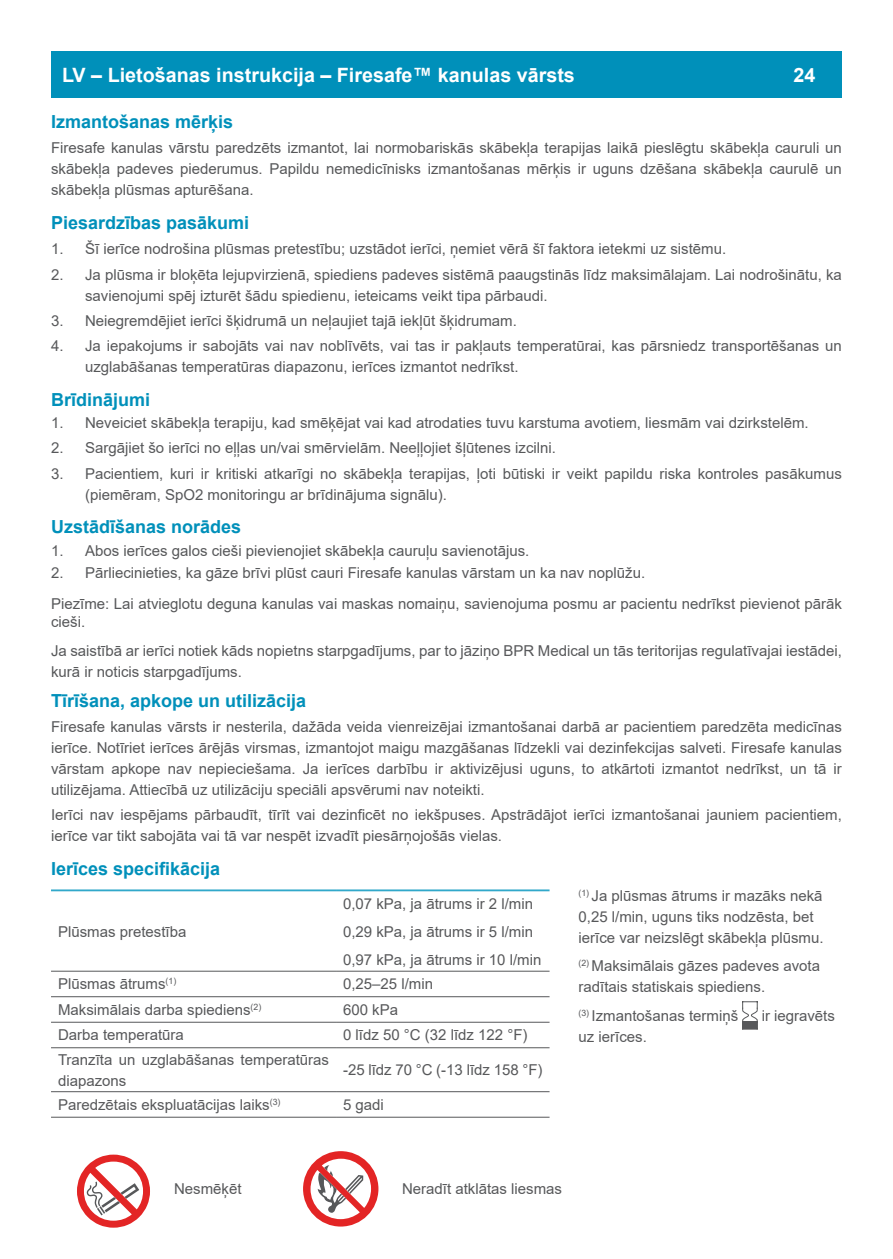
<style>
.page{position:relative;width:893px;height:1259px;background:#fff}
.page>*{position:absolute;margin:0;border:0;box-sizing:border-box;transform-origin:0 0}
.t1{font:700 19.8px "Arial";color:#fff}
.t2{font:700 18px "Arial";color:#0090ba}
.t3{font:15px/21px "Arial";color:#57585a}
</style>
<div class="page">
<svg style="left:51px;top:997px;width:285px;height:96px"></svg>
<svg style="left:336px;top:997px;width:422px;height:96px"></svg>
<hr style="left:51px;top:996px;width:285px;height:1px;background:#57585a">
<hr style="left:336px;top:996px;width:214px;height:1px;background:#57585a">
<hr style="left:51px;top:1021px;width:285px;height:1px;background:#57585a">
<hr style="left:336px;top:1021px;width:214px;height:1px;background:#57585a">
<hr style="left:51px;top:1047px;width:285px;height:1px;background:#57585a">
<hr style="left:336px;top:1047px;width:214px;height:1px;background:#57585a">
<hr style="left:51px;top:1091px;width:285px;height:1px;background:#57585a">
<hr style="left:336px;top:1091px;width:214px;height:1px;background:#57585a">
<hr style="left:51px;top:1116px;width:285px;height:1px;background:#57585a">
<hr style="left:336px;top:1116px;width:214px;height:1px;background:#57585a">
<hr style="left:51px;top:889px;width:285px;height:2px;background:#31a8ca">
<hr style="left:336px;top:889px;width:214px;height:2px;background:#31a8ca">
<hr style="left:51px;top:970px;width:285px;height:1px;background:#57585a">
<hr style="left:336px;top:970px;width:214px;height:1px;background:#57585a">
<svg style="left:742px;top:1001px;width:16px;height:28px"></svg>
<svg style="left:77px;top:1154px;width:73px;height:73px"></svg>
<div style="left:303px;top:1151px;width:75px;height:75px;background:#e32525;border-radius:50%"></div>
<svg style="left:311px;top:1158px;width:60px;height:61px"></svg>
<div style="left:51px;top:51px;width:791px;height:47px;background:#0090ba"></div>
<h1 class="t1" style="left:62px;top:61px;width:514px">LV – Lietošanas instrukcija – Firesafe™ kanulas vārsts</h1>
<h1 class="t1" style="left:793px;top:61px;width:23px">24</h1>
<p class="t2" style="left:51px;top:109px;width:184px">Izmantošanas mērķis</p>
<p class="t3" style="left:51px;top:137px;width:792px;text-align:justify">Firesafe kanulas vārstu paredzēts izmantot, lai normobariskās skābekļa terapijas laikā pieslēgtu skābekļa cauruli un skābekļa padeves piederumus. Papildu nemedicīnisks izmantošanas mērķis ir uguns dzēšana skābekļa caurulē un skābekļa plūsmas apturēšana.</p>
<p class="t2" style="left:51px;top:210px;width:200px">Piesardzības pasākumi</p>
<p class="t3" style="left:51px;top:238px;width:677px">1. Šī ierīce nodrošina plūsmas pretestību; uzstādot ierīci, ņemiet vērā šī faktora ietekmi uz sistēmu.</p>
<p class="t3" style="left:85px;top:264px;width:758px;text-indent:-34px">2. Ja plūsma ir bloķēta lejupvirzienā, spiediens padeves sistēmā paaugstinās līdz maksimālajam. Lai nodrošinātu, ka savienojumi spēj izturēt šādu spiedienu, ieteicams veikt tipa pārbaudi.</p>
<p class="t3" style="left:51px;top:310px;width:467px">3. Neiegremdējiet ierīci šķidrumā un neļaujiet tajā iekļūt šķidrumam.</p>
<p class="t3" style="left:85px;top:335px;width:758px;text-indent:-34px">4. Ja iepakojums ir sabojāts vai nav noblīvēts, vai tas ir pakļauts temperatūrai, kas pārsniedz transportēšanas un uzglabāšanas temperatūras diapazonu, ierīces izmantot nedrīkst.</p>
<p class="t2" style="left:51px;top:387px;width:101px">Brīdinājumi</p>
<p class="t3" style="left:51px;top:412px;width:759px">1. Neveiciet skābekļa terapiju, kad smēķējat vai kad atrodaties tuvu karstuma avotiem, liesmām vai dzirkstelēm.</p>
<p class="t3" style="left:51px;top:437px;width:506px">2. Sargājiet šo ierīci no eļļas un/vai smērvielām. Neeļļojiet šļūtenes izcilni.</p>
<p class="t3" style="left:85px;top:463px;width:758px;text-indent:-34px">3. Pacientiem, kuri ir kritiski atkarīgi no skābekļa terapijas, ļoti būtiski ir veikt papildu riska kontroles pasākumus (piemēram, SpO2 monitoringu ar brīdinājuma signālu).</p>
<p class="t2" style="left:51px;top:514px;width:192px">Uzstādīšanas norādes</p>
<p class="t3" style="left:51px;top:540px;width:480px">1. Abos ierīces galos cieši pievienojiet skābekļa cauruļu savienotājus.</p>
<p class="t3" style="left:51px;top:557px;width:792px;line-height:30.9px">2. Pārliecinieties, ka gāze brīvi plūst cauri Firesafe kanulas vārstam un ka nav noplūžu.<br>Piezīme: Lai atvieglotu deguna kanulas vai maskas nomaiņu, savienojuma posmu ar pacientu nedrīkst pievienot pārāk</p>
<p class="t3" style="left:51px;top:606px;width:792px;line-height:29.4px">cieši.<br>Ja saistībā ar ierīci notiek kāds nopietns starpgadījums, par to jāziņo BPR Medical un tās teritorijas regulatīvajai iestādei,</p>
<p class="t3" style="left:51px;top:661px;width:192px">kurā ir noticis starpgadījums.</p>
<p class="t2" style="left:51px;top:687px;width:257px">Tīrīšana, apkope un utilizācija</p>
<p class="t3" style="left:51px;top:716px;width:792px;text-align:justify">Firesafe kanulas vārsts ir nesterila, dažāda veida vienreizējai izmantošanai darbā ar pacientiem paredzēta medicīnas ierīce. Notīriet ierīces ārējās virsmas, izmantojot maigu mazgāšanas līdzekli vai dezinfekcijas salveti. Firesafe kanulas vārstam apkope nav nepieciešama. Ja ierīces darbību ir aktivizējusi uguns, to atkārtoti izmantot nedrīkst, un tā ir utilizējama. Attiecībā uz utilizāciju speciāli apsvērumi nav noteikti.</p>
<p class="t3" style="left:51px;top:804px;width:792px">Ierīci nav iespējams pārbaudīt, tīrīt vai dezinficēt no iekšpuses. Apstrādājot ierīci izmantošanai jauniem pacientiem, ierīce var tikt sabojāta vai tā var nespēt izvadīt piesārņojošās vielas.</p>
<p class="t2" style="left:51px;top:856px;width:171px">Ierīces specifikācija</p>
<p class="t3" style="left:343px;top:889px;width:200px;line-height:27.9px">0,07 kPa, ja ātrums ir 2 l/min<br>0,29 kPa, ja ātrums ir 5 l/min<br>0,97 kPa, ja ātrums ir 10 l/min</p>
<p class="t3" style="left:578px;top:885px;width:247px"><sup>(1)</sup> Ja plūsmas ātrums ir mazāks nekā<br>0,25 l/min, uguns tiks nodzēsta, bet ierīce var neizslēgt skābekļa plūsmu.</p>
<p class="t3" style="left:58px;top:920px;width:130px">Plūsmas pretestība</p>
<p class="t3" style="left:578px;top:955px;width:243px"><sup>(2)</sup> Maksimālais gāzes padeves avota radītais statiskais spiediens.</p>
<p class="t3" style="left:578px;top:1004px;width:161px"><sup>(3)</sup> Izmantošanas termiņš</p>
<p class="t3" style="left:762px;top:1004px;width:75px">ir iegravēts</p>
<p class="t3" style="left:578px;top:1025px;width:70px">uz ierīces.</p>
<p class="t3" style="left:58px;top:973px;width:120px">Plūsmas ātrums<sup>(1)</sup></p>
<p class="t3" style="left:343px;top:973px;width:92px">0,25–25 l/min</p>
<p class="t3" style="left:58px;top:999px;width:205px">Maksimālais darba spiediens<sup>(2)</sup></p>
<p class="t3" style="left:343px;top:999px;width:57px">600 kPa</p>
<p class="t3" style="left:58px;top:1024px;width:127px">Darba temperatūra</p>
<p class="t3" style="left:343px;top:1024px;width:186px">0 līdz 50 °C (32 līdz 122 °F)</p>
<p class="t3" style="left:58px;top:1048px;width:272px">Tranzīta un uzglabāšanas temperatūras diapazons</p>
<p class="t3" style="left:343px;top:1059px;width:201px">-25 līdz 70 °C (-13 līdz 158 °F)</p>
<p class="t3" style="left:58px;top:1094px;width:224px">Paredzētais ekspluatācijas laiks<sup>(3)</sup></p>
<p class="t3" style="left:343px;top:1094px;width:42px">5 gadi</p>
<p class="t3" style="left:174px;top:1178px;width:69px">Nesmēķēt</p>
<p class="t3" style="left:402px;top:1178px;width:162px">Neradīt atklātas liesmas</p>
</div>
